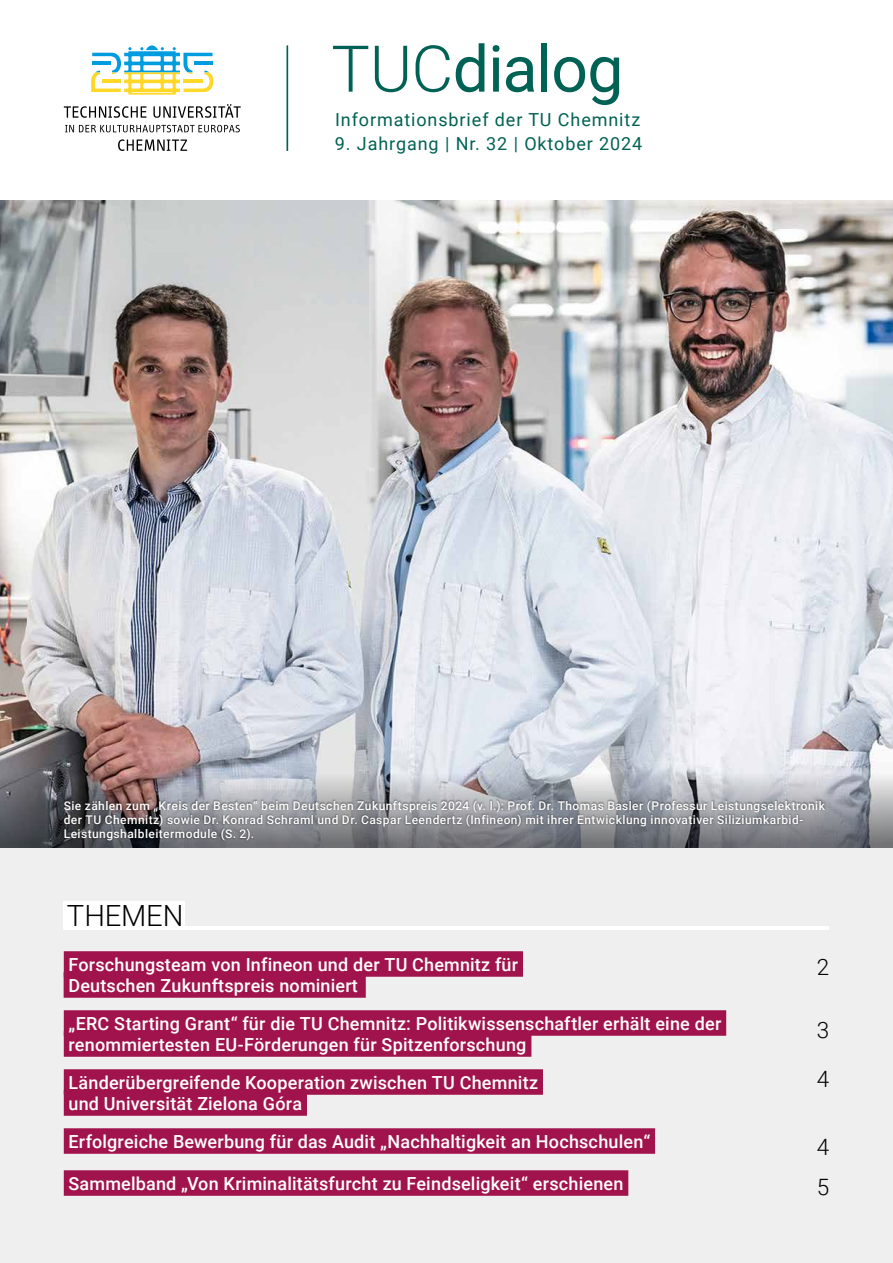
<style>
.page{position:relative;width:893px;height:1263px;background:#fff}
.page>*{position:absolute;margin:0;border:0;box-sizing:border-box;transform-origin:0 0}
.t1{font:64.5px "Roboto";letter-spacing:-.015em;color:#006254}
.Fließtext{font:300 29.25px "Roboto";letter-spacing:-.005em;color:#000}
.Fließtext-2{font:300 22.5px "Roboto";color:#000}
.t2{font:500 18px/38px "Roboto";letter-spacing:.01em;color:#fff}
.t3{font:18px "Roboto";letter-spacing:.05em;color:#006254}
.Fließtext-3{font:500 12px/14.4px "Roboto";letter-spacing:.035em;color:#fff}
.s1{font-weight:300}
</style>
<div class="page">
<div style="left:0;top:649px;width:893px;height:614px;background:#ededee"></div>
<img style="left:0;top:200px;width:893px;height:561px">
<hr style="left:286px;top:45px;width:2px;height:106px;background:#006254">
<div style="left:64px;top:951px;width:459px;height:26px;background:#a1134c"></div>
<div style="left:64px;top:973px;width:302px;height:24px;background:#a1134c"></div>
<div style="left:64px;top:1010px;width:662px;height:26px;background:#a1134c"></div>
<div style="left:64px;top:1031px;width:467px;height:26px;background:#a1134c"></div>
<div style="left:64px;top:1069px;width:479px;height:26px;background:#a1134c"></div>
<div style="left:64px;top:1090px;width:243px;height:26px;background:#a1134c"></div>
<div style="left:64px;top:1128px;width:591px;height:26px;background:#a1134c"></div>
<div style="left:64px;top:1170px;width:564px;height:26px;background:#a1134c"></div>
<div style="left:64px;top:902px;width:121px;height:25px;background:#fff"></div>
<hr style="left:64px;top:926px;width:765px;height:3px;background:#fff">
<svg style="left:153px;top:104px;width:88px;height:14px"></svg>
<svg style="left:64px;top:106px;width:82px;height:12px"></svg>
<svg style="left:118px;top:139px;width:69px;height:12px"></svg>
<svg style="left:65px;top:125px;width:175px;height:7px"></svg>
<svg style="left:91px;top:45px;width:122px;height:50px"></svg>
<svg style="left:0;top:761px;width:893px;height:87px;background:#9f9fa5"></svg>
<div style="left:62px;top:798px;width:765px;height:44px;background:#000;opacity:.61"></div>
<p class="t1" style="left:331px;top:24px;width:294px"><span class="s1">TUC</span>dialog</p>
<p class="t3" style="left:335px;top:131px;width:309px">9. Jahrgang | Nr. 32 | Oktober 2024</p>
<p class="t3" style="left:335px;top:107px;width:307px">Informationsbrief der TU Chemnitz</p>
<p class="Fließtext-3" style="left:64px;top:798px;width:763px">Sie zählen zum „Kreis der Besten“ beim Deutschen Zukunftspreis 2024 (v. l.): Prof. Dr. Thomas Basler (Professur Leistungselektronik der TU Chemnitz) sowie Dr. Konrad Schraml und Dr. Caspar Leendertz (Infineon) mit ihrer Entwicklung innovativer Siliziumkarbid-<br>Leistungshalbleitermodule (S. 2).</p>
<p class="Fließtext" style="left:67px;top:895px;width:118px">THEMEN</p>
<p class="t2" style="left:68px;top:945px;width:451px">Forschungsteam von Infineon und der TU Chemnitz für</p>
<p class="Fließtext-2" style="left:817px;top:951px;width:14px">2</p>
<p class="t2" style="left:68px;top:966px;width:654px">Deutschen Zukunftspreis nominiert<br>„ERC Starting Grant“ für die TU Chemnitz: Politikwissenschaftler erhält eine der</p>
<p class="t2" style="left:68px;top:1025px;width:471px">renommiertesten EU-Förderungen für Spitzenforschung<br>Länderübergreifende Kooperation zwischen TU Chemnitz</p>
<p class="t2" style="left:68px;top:1084px;width:583px">und Universität Zielona Góra<br>Erfolgreiche Bewerbung für das Audit „Nachhaltigkeit an Hochschulen“</p>
<p class="t2" style="left:68px;top:1164px;width:557px">Sammelband „Von Kriminalitätsfurcht zu Feindseligkeit“ erschienen</p>
<p class="Fließtext-2" style="left:817px;top:1014px;width:14px">3</p>
<p class="Fließtext-2" style="left:817px;top:1063px;width:14px">4</p>
<p class="Fließtext-2" style="left:817px;top:1131px;width:14px">4</p>
<p class="Fließtext-2" style="left:817px;top:1171px;width:14px">5</p>
</div>
